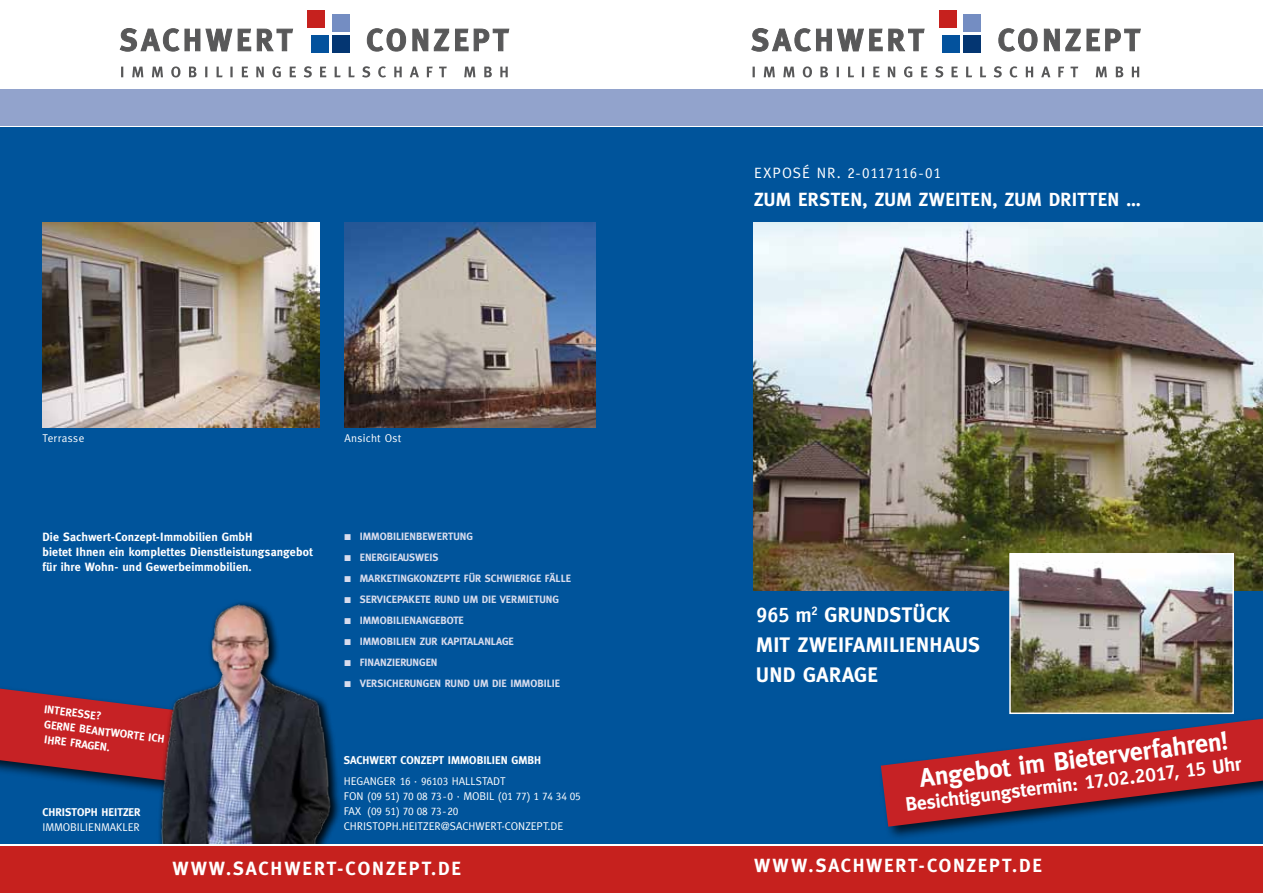
<style>
.page{position:relative;width:1263px;height:893px;background:#fff}
.page>*{position:absolute;margin:0;border:0;box-sizing:border-box;transform-origin:0 0}
.t1{font:700 26.1px "Meta";color:#fff}
.t2{font:700 21px/30px "Meta";letter-spacing:.015em;color:#fff}
.t3{font:700 19.5px "Meta";color:#fff}
.t4{font:700 19.05px "Meta";letter-spacing:.09em;color:#fff}
.t5{font:700 19.05px "Meta";letter-spacing:.015em;color:#fff}
.t6{font:15px "Officina Sans";letter-spacing:.035em;color:#fff}
.t7{font:700 12px/15px "Meta";letter-spacing:.01em;color:#fff}
.t8{font:700 11.25px/15px "Meta";color:#fff}
.t9{font:11.25px "Meta";color:#fff}
.t10{font:11.25px/15px "Officina Sans";letter-spacing:-.02em;color:#fff}
.t11{font:11.25px "Meta";letter-spacing:.035em;color:#fff}
.t12{font:700 10.65px "Meta";color:#d8dced}
.s1{font-weight:400}
.s2{font-family:"Officina Sans";font-weight:400}
.s3{font-family:"Meta"}
.s4{font-family:"Officina Sans"}
</style>
<div class="page">
<div style="left:631px;top:128px;width:632px;height:716px;background:#00549b"></div>
<div style="left:0;top:89px;width:1263px;height:36px;background:#92a3cc"></div>
<div style="left:877px;top:712px;width:386px;height:128px;background:#000;opacity:.75"></div>
<svg style="left:881px;top:719px;width:382px;height:108px"></svg>
<div style="left:0;top:128px;width:631px;height:716px;background:#00549b"></div>
<svg style="left:751px;top:11px;width:390px;height:67px"></svg>
<div style="left:939px;top:11px;width:17px;height:17px;background:#c6211e"></div>
<div style="left:963px;top:35px;width:18px;height:17px;background:#043672"></div>
<div style="left:943px;top:35px;width:17px;height:17px;background:#03529d"></div>
<div style="left:963px;top:14px;width:18px;height:18px;background:#748dc2"></div>
<svg style="left:120px;top:11px;width:389px;height:67px"></svg>
<div style="left:308px;top:11px;width:17px;height:17px;background:#c6211e"></div>
<div style="left:332px;top:35px;width:17px;height:17px;background:#043672"></div>
<div style="left:311px;top:35px;width:17px;height:17px;background:#03529d"></div>
<div style="left:332px;top:14px;width:17px;height:18px;background:#748dc2"></div>
<img style="left:754px;top:223px;width:509px;height:367px">
<img style="left:1012px;top:556px;width:219px;height:155px">
<div style="left:1009px;top:553px;width:225px;height:161px;border:2px solid #fff"></div>
<img style="left:43px;top:223px;width:276px;height:205px">
<img style="left:344px;top:223px;width:251px;height:205px">
<svg style="left:0;top:689px;width:142px;height:95px;background:#952a3a"></svg>
<img style="left:142px;top:602px;width:198px;height:242px">
<div style="left:0;top:846px;width:1263px;height:47px;background:#c6211e"></div>
<p class="t11" style="left:43px;top:432px;width:43px">TERRASSE</p>
<p class="t9" style="left:344px;top:432px;width:58px">ANSICHT OST</p>
<p class="t7" style="left:42px;top:529px;width:272px">DIE SACHWERT-CONZEPT-IMMOBILIEN GMBH<br>BIETET IHNEN EIN KOMPLETTES DIENSTLEISTUNGSANGEBOT<br>FÜR IHRE WOHN- UND GEWERBEIMMOBILIEN.</p>
<p class="t8" style="left:45px;top:702px;width:125px;rotate:7deg">INTERESSE?<br>GERNE BEANTWORTE ICH<br>IHRE FRAGEN.</p>
<p class="t12" style="left:344px;top:530px;width:129px">■ IMMOBILIENBEWERTUNG</p>
<p class="t12" style="left:344px;top:551px;width:96px">■ ENERGIEAUSWEIS</p>
<p class="t12" style="left:344px;top:572px;width:228px">■ MARKETINGKONZEPTE FÜR SCHWIERIGE FÄLLE</p>
<p class="t12" style="left:344px;top:593px;width:215px">■ SERVICEPAKETE RUND UM DIE VERMIETUNG</p>
<p class="t12" style="left:344px;top:614px;width:121px">■ IMMOBILIENANGEBOTE</p>
<p class="t12" style="left:344px;top:635px;width:171px">■ IMMOBILIEN ZUR KAPITALANLAGE</p>
<p class="t12" style="left:344px;top:656px;width:95px">■ FINANZIERUNGEN</p>
<p class="t12" style="left:344px;top:677px;width:217px">■ VERSICHERUNGEN RUND UM DIE IMMOBILIE</p>
<p class="t8" style="left:43px;top:804px;width:100px">CHRISTOPH HEITZER</p>
<p class="t9" style="left:43px;top:820px;width:99px">I MMOBILIENMAKLER</p>
<p class="t8" style="left:344px;top:750px;width:191px;line-height:21px">SACHWERT CONZEPT IMMOBILIEN GMBH<br><span class="s1">HEGAN GER</span> <span class="s2">16</span> <span class="s1">·</span> <span class="s2">96103</span> <span class="s1">HALLSTADT</span></p>
<p class="t10" style="left:344px;top:789px;width:239px"><span class="s3">FON</span> (09 51) 70 08 73-0 <span class="s3">· MOBIL</span> (01 77) 1 74 34 05<br><span class="s3">FAX</span> (09 51) 70 08 73-20</p>
<p class="t9" style="left:344px;top:820px;width:221px">CH RISTOPH .H EITZER@SACHWERT-CONZEPT.DE</p>
<h3 class="t4" style="left:172px;top:857px;width:290px">WWW.SACHWERT-CONZEPT.DE</h3>
<h3 class="t6" style="left:754px;top:164px;width:188px"><span class="s3">EXPOSÉ NR.</span> 2-0117116-01</h3>
<h3 class="t5" style="left:754px;top:188px;width:388px">ZUM ERSTEN, ZUM ZWEITEN, ZUM DRITTEN …</h3>
<h2 class="t2" style="left:756px;top:600px;width:225px"><span class="s4">965 m</span><sup>2</sup> GRUNDSTÜCK<br>MIT ZWEIFAMILIENHAUS<br>UND GARAGE</h2>
<h1 class="t1" style="left:918px;top:763px;width:311px;rotate:-7deg">ANGEBOT IM BIETERVERFAHREN!</h1>
<h3 class="t3" style="left:904px;top:793px;width:344px;rotate:-7deg">BESICHTIGUNGSTERMIN: <span class="s4">17.02.2017, 15</span> UHR</h3>
<h3 class="t4" style="left:754px;top:854px;width:289px">WWW.SACHWERT-CONZEPT.DE</h3>
</div>
